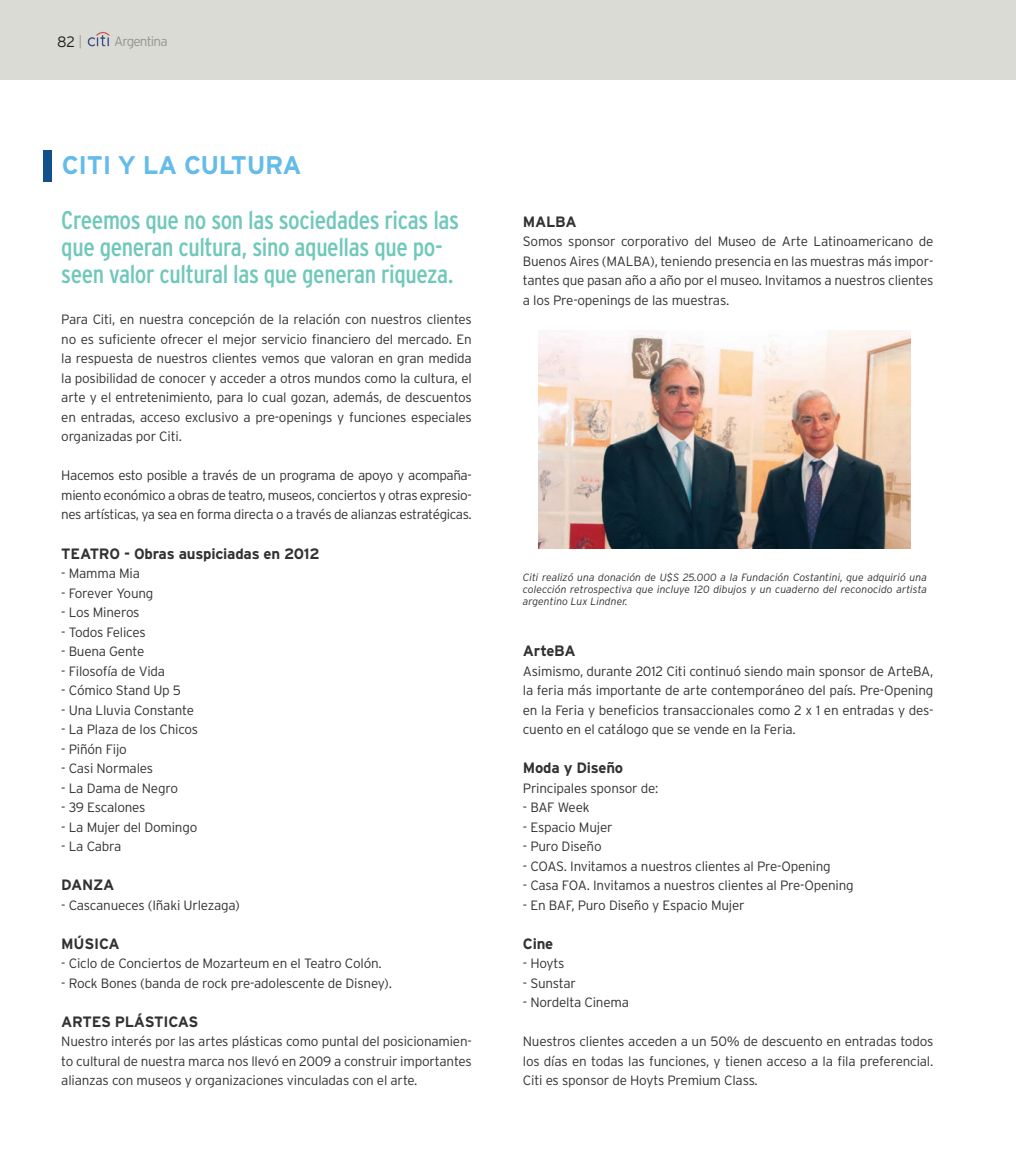
<style>
.page{position:relative;width:1016px;height:1152px;background:#fff}
.page>*{position:absolute;margin:0;border:0;box-sizing:border-box;transform-origin:0 0}
.Copete_Aqua{font:condensed 25.5px/27px "Interstate";letter-spacing:-.015em;color:#70c8bb}
.t1{font:700 25.5px "Interstate";letter-spacing:-.015em;color:#65bbe9}
.t2{font:700 15px "Interstate";letter-spacing:-.015em;color:#333233}
.t3{font:300 15px "Interstate";color:#231f20}
.t4{font:300 13.5px/19.5px "Interstate";letter-spacing:-.015em;color:#333233;text-align:justify}
.t5{font:300 13.5px "Interstate";letter-spacing:-.06em;color:#949494}
.t6{font:italic 300 10.5px/12px "Interstate";color:#333233;text-align:justify}
.s1{font-weight:100;font-size:13.5px}
</style>
<div class="page">
<div style="left:0;top:0;width:1015px;height:79px;background:#d9dbd4"></div>
<img style="left:87px;top:32px;width:23px;height:15px">
<div style="left:44px;top:151px;width:8px;height:31px;background:#11508b"></div>
<img style="left:538px;top:330px;width:372px;height:218px">
<p class="t3" style="left:57px;top:33px;width:27px">82 <span class="s1">|</span></p>
<p class="t5" style="left:114px;top:33px;width:55px">Argentina</p>
<p class="t1" style="left:62px;top:151px;width:241px">CITI Y LA CULTURA</p>
<p class="Copete_Aqua" style="left:61px;top:206px;width:399px">Creemos que no son las sociedades ricas las que generan cultura, sino aquellas que po&shy;seen valor cultural las que generan riqueza.</p>
<p class="t2" style="left:523px;top:213px;width:55px">MALBA</p>
<p class="t4" style="left:523px;top:232px;width:412px">Somos sponsor corporativo del Museo de Arte Latinoamericano de Buenos Aires (MALBA), teniendo presencia en las muestras más impor&shy;tantes que pasan año a año por el museo. Invitamos a nuestros clientes a los Pre-openings de las muestras.</p>
<p class="t4" style="left:61px;top:310px;width:412px">Para Citi, en nuestra concepción de la relación con nuestros clientes no es suficiente ofrecer el mejor servicio financiero del mercado. En la respuesta de nuestros clientes vemos que valoran en gran medida la posibilidad de conocer y acceder a otros mundos como la cultura, el arte y el entretenimiento, para lo cual gozan, además, de descuentos en entradas, acceso exclusivo a pre-openings y funciones especiales organizadas por Citi.</p>
<p class="t4" style="left:61px;top:466px;width:412px">Hacemos esto posible a través de un programa de apoyo y acompaña&shy;miento económico a obras de teatro, museos, conciertos y otras expresio&shy;nes artísticas, ya sea en forma directa o a través de alianzas estratégicas.</p>
<p class="t2" style="left:61px;top:545px;width:260px">TEATRO - Obras auspiciadas en 2012</p>
<p class="t4" style="left:61px;top:563px;width:80px">- Mamma Mia</p>
<p class="t4" style="left:61px;top:583px;width:94px">- Forever Young</p>
<p class="t4" style="left:61px;top:602px;width:80px">- Los Mineros</p>
<p class="t4" style="left:61px;top:622px;width:86px">- Todos Felices</p>
<p class="t4" style="left:61px;top:641px;width:84px">- Buena Gente</p>
<p class="t4" style="left:61px;top:661px;width:105px">- Filosofía de Vida</p>
<p class="t4" style="left:61px;top:680px;width:121px">- Cómico Stand Up 5</p>
<p class="t4" style="left:61px;top:700px;width:134px">- Una Lluvia Constante</p>
<p class="t4" style="left:61px;top:719px;width:138px">- La Plaza de los Chicos</p>
<p class="t4" style="left:61px;top:739px;width:67px">- Piñón Fijo</p>
<p class="t4" style="left:61px;top:758px;width:93px">- Casi Normales</p>
<p class="t4" style="left:61px;top:778px;width:118px">- La Dama de Negro</p>
<p class="t4" style="left:61px;top:797px;width:86px">- 39 Escalones</p>
<p class="t4" style="left:61px;top:817px;width:138px">- La Mujer del Domingo</p>
<p class="t4" style="left:61px;top:836px;width:62px">- La Cabra</p>
<p class="t2" style="left:61px;top:876px;width:55px">DANZA</p>
<p class="t4" style="left:61px;top:895px;width:180px">- Cascanueces (Iñaki Urlezaga)</p>
<p class="t2" style="left:61px;top:935px;width:60px">MÚSICA</p>
<p class="t4" style="left:61px;top:953px;width:322px">- Ciclo de Conciertos de Mozarteum en el Teatro Colón.</p>
<p class="t4" style="left:61px;top:973px;width:332px">- Rock Bones (banda de rock pre-adolescente de Disney).</p>
<p class="t2" style="left:61px;top:1013px;width:139px">ARTES PLÁSTICAS</p>
<p class="t4" style="left:61px;top:1031px;width:412px">Nuestro interés por las artes plásticas como puntal del posicionamien&shy;to cultural de nuestra marca nos llevó en 2009 a construir importantes alianzas con museos y organizaciones vinculadas con el arte.</p>
<p class="t6" style="left:523px;top:571px;width:405px">Citi realizó una donación de U$S 25.000 a la Fundación Costantini, que adquirió una colección retrospectiva que incluye 120 dibujos y un cuaderno del reconocido artista argentino Lux Lindner.</p>
<p class="t2" style="left:523px;top:642px;width:54px">ArteBA</p>
<p class="t4" style="left:523px;top:661px;width:412px">Asimismo, durante 2012 Citi continuó siendo main sponsor de ArteBA, la feria más importante de arte contemporáneo del país. Pre-Opening en la Feria y beneficios transaccionales como 2 x 1 en entradas y des&shy;cuento en el catálogo que se vende en la Feria.</p>
<p class="t2" style="left:523px;top:759px;width:102px">Moda y Diseño</p>
<p class="t4" style="left:523px;top:778px;width:137px">Principales sponsor de:</p>
<p class="t4" style="left:523px;top:797px;width:68px">- BAF Week</p>
<p class="t4" style="left:523px;top:817px;width:91px">- Espacio Mujer</p>
<p class="t4" style="left:523px;top:836px;width:80px">- Puro Diseño</p>
<p class="t4" style="left:523px;top:856px;width:309px">- COAS. Invitamos a nuestros clientes al Pre-Opening</p>
<p class="t4" style="left:523px;top:875px;width:332px">- Casa FOA. Invitamos a nuestros clientes al Pre-Opening</p>
<p class="t4" style="left:523px;top:895px;width:223px">- En BAF, Puro Diseño y Espacio Mujer</p>
<p class="t2" style="left:523px;top:935px;width:32px">Cine</p>
<p class="t4" style="left:523px;top:953px;width:43px">- Hoyts</p>
<p class="t4" style="left:523px;top:973px;width:55px">- Sunstar</p>
<p class="t4" style="left:523px;top:992px;width:108px">- Nordelta Cinema</p>
<p class="t4" style="left:523px;top:1031px;width:412px">Nuestros clientes acceden a un 50% de descuento en entradas todos los días en todas las funciones, y tienen acceso a la fila preferencial.<br>Citi es sponsor de Hoyts Premium Class.</p>
</div>
